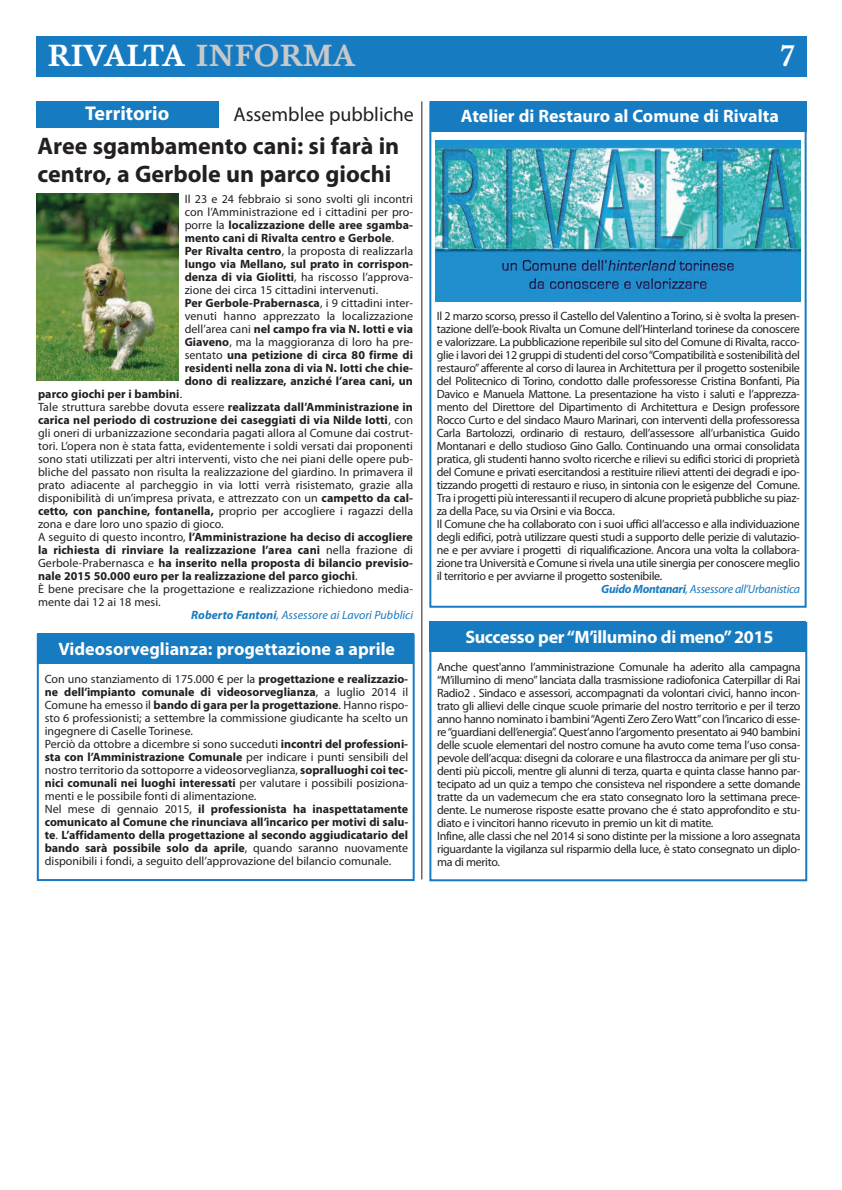
<style>
.page{position:relative;width:842px;height:1190px;background:#fff}
.page>*{position:absolute;margin:0;border:0;box-sizing:border-box;transform-origin:0 0}
.t1{font:500 30px "Baskerville BE";letter-spacing:.01em;color:#fff}
.t2{font:700 24px/28.8px "Myriad Pro";color:#231f20}
.t3{font:20px "Myriad Pro";color:#231f20}
.t4{font:700 20px "Myriad Pro";color:#fff}
.t5{font:700 18px "Myriad Pro";color:#fff}
.t6{font:12px/13px "Myriad Pro";letter-spacing:-.025em;color:#231f20}
.t7{font:700 12px/13px "Myriad Pro";letter-spacing:.005em;color:#231f20}
.t8{font:12px/13px "Myriad Pro";color:#231f20}
.t9{font:12px "Myriad Pro";letter-spacing:.005em;color:#231f20}
.t10{font:italic 12px "Myriad Pro";letter-spacing:-.01em;color:#177bc1}
.s1{color:#c7c8ca}
.s2{font-weight:400}
.s3{font-weight:700}
</style>
<div class="page">
<div style="left:36px;top:36px;width:770px;height:41px;background:#177bc1"></div>
<div style="left:36px;top:102px;width:182px;height:26px;background:#177bc1"></div>
<div style="left:37px;top:634px;width:376px;height:30px;background:#177bc1"></div>
<div style="left:37px;top:634px;width:377px;height:247px;border:2px solid #177bc1"></div>
<div style="left:429px;top:101px;width:377px;height:30px;background:#177bc1"></div>
<div style="left:429px;top:102px;width:377px;height:506px;border:2px solid #177bc1"></div>
<hr style="left:421px;top:101px;width:1px;height:778px;background:#231f20">
<img style="left:37px;top:193px;width:142px;height:188px">
<div style="left:429px;top:622px;width:376px;height:30px;background:#177bc1"></div>
<div style="left:429px;top:622px;width:378px;height:259px;border:2px solid #177bc1"></div>
<img style="left:435px;top:140px;width:365px;height:161px">
<h1 class="t1" style="left:48px;top:45px;width:309px">RIVALTA <span class="s1">INFORMA</span></h1>
<h1 class="t1" style="left:779px;top:45px;width:17px">7</h1>
<h3 class="t4" style="left:85px;top:106px;width:85px">Territorio</h3>
<h3 class="t3" style="left:233px;top:107px;width:182px">Assemblee pubbliche</h3>
<h2 class="t2" style="left:37px;top:133px;width:363px">Aree sgambamento cani: si farà in centro, a Gerbole un parco giochi</h2>
<p class="t7" style="left:185px;top:193px;width:230px"><span class="s2">Il 23 e 24 febbraio si sono svolti gli incontri con l’Ammi nistrazione ed i cittadini per pro&shy;porre la</span> localizzazione delle aree sgamba&shy;mento cani di Rivalta centro e Gerbole<span class="s2">.<br></span>Per Rivalta centro<span class="s2">, la proposta di realizzarla </span>lungo via Mellano, sul prato in corrispon&shy;denza di via Giolitti<span class="s2">, ha riscosso l’approva&shy;zione dei circa 15 cittadini intervenuti.<br></span>Per Gerbole-Prabernasca<span class="s2">, i 9 cittadini inter&shy;venuti hanno apprezzato la localizzazione dell’area cani</span> nel campo fra via N. Iotti e via Giaveno<span class="s2">, ma la maggioranza di loro ha pre&shy;sentato</span> una petizione di circa 80 firme di residenti nella zona di via N. Iotti che chie&shy;dono di realizzare, anziché l’area cani, un</p>
<p class="t7" style="left:38px;top:388px;width:146px">parco giochi per i bambini<span class="s2">.</span></p>
<p class="t9" style="left:38px;top:402px;width:376px">Tale struttura sarebbe dovuta essere <span class="s3">realizzata dall’Amministrazione in</span></p>
<p class="t7" style="left:38px;top:414px;width:376px">carica nel periodo di costruzione dei caseggiati di via Nilde Iotti<span class="s2">, con</span></p>
<p class="t9" style="left:38px;top:428px;width:376px">gli oneri di urbanizzazione secondaria pagati allora al Comune dai costrut-</p>
<p class="t9" style="left:38px;top:441px;width:376px">tori. L’opera non è stata fatta, evidentemente i soldi versati dai proponenti</p>
<p class="t9" style="left:38px;top:454px;width:376px">sono stati utilizzati per altri interventi, visto che nei piani delle opere pub-</p>
<p class="t9" style="left:38px;top:467px;width:376px">bliche del passato non risulta la realizzazione del giardino. In primavera il</p>
<p class="t9" style="left:38px;top:480px;width:376px">prato adiacente al parcheggio in via Iotti verrà risistemato, grazie alla</p>
<p class="t9" style="left:38px;top:493px;width:376px">disponibilità di un’impresa privata, e attrezzato con un <span class="s3">campetto da cal-</span></p>
<p class="t9" style="left:38px;top:506px;width:376px"><span class="s3">cetto, con panchine, fontanella,</span> proprio per accogliere i ragazzi della</p>
<p class="t9" style="left:38px;top:519px;width:187px">zona e dare loro uno spazio di gioco.</p>
<p class="t7" style="left:38px;top:531px;width:376px"><span class="s2">A seguito di questo incontro,</span> l’Amministrazione ha deciso di accogliere</p>
<p class="t7" style="left:38px;top:544px;width:376px">la richiesta di rinviare la realizzazione l’area cani <span class="s2">nella frazione di</span></p>
<p class="t7" style="left:38px;top:557px;width:376px"><span class="s2">Gerbole-Prabernasca e</span> ha inserito nella proposta di bilancio previsio-</p>
<p class="t7" style="left:38px;top:570px;width:321px">nale 2015 50.000 euro per la realizzazione del parco giochi<span class="s2">.</span></p>
<p class="t9" style="left:38px;top:584px;width:376px">È bene precisare che la progettazione e realizzazione richiedono media-</p>
<p class="t9" style="left:38px;top:597px;width:124px">mente dai 12 ai 18 mesi.</p>
<p class="t10" style="left:191px;top:610px;width:223px"><span class="s3">Roberto Fantoni</span>, Assessore ai Lavori Pubblici</p>
<h3 class="t5" style="left:59px;top:642px;width:338px">Videosorveglianza: progettazione a aprile</h3>
<p class="t8" style="left:45px;top:674px;width:365px">Con uno stanziamento di 175.000 € per la <span class="s3">progettazione e realizzazio&shy;ne dell’impianto comunale di videosorveglianza</span>, a luglio 2014 il Comune ha emesso il <span class="s3">bando di gara per la progettazione</span>. Hanno rispo&shy;sto 6 professionisti; a settembre la commissione giudicante ha scelto un ingegnere di Caselle Torinese.<br>Perciò da ottobre a dicembre si sono succeduti <span class="s3">incontri del professioni&shy;sta con l’Amministrazione Comunale</span> per indicare i punti sensibili del nostro territorio da sottoporre a videosorveglianza, <span class="s3">sopralluoghi coi tec&shy;nici comunali nei luoghi interessati</span> per valutare i possibili posiziona&shy;menti e le possibile fonti di alimentazione.<br>Nel mese di gennaio 2015, <span class="s3">il professionista ha inaspettatamente comunicato al Comune che rinunciava all’incarico per motivi di salu&shy;te</span>. <span class="s3">L’affidamento della progettazione al secondo aggiudicatario del bando sarà possibile solo da aprile</span>, quando saranno nuovamente disponibili i fondi, a seguito dell’approvazione del bilancio comunale.</p>
<h3 class="t5" style="left:461px;top:109px;width:319px">Atelier di Restauro al Comune di Rivalta</h3>
<p class="t6" style="left:436px;top:310px;width:364px">Il 2 marzo scorso, presso il Castello del Valentino a Torino, si è svolta la presen-</p>
<p class="t6" style="left:436px;top:323px;width:364px">tazione dell’e-book Rivalta un Comune dell’Hinterland torinese da conoscere</p>
<p class="t6" style="left:436px;top:336px;width:364px">e valorizzare. La pubblicazione reperibile sul sito del Comune di Rivalta, racco-</p>
<p class="t6" style="left:436px;top:349px;width:364px">glie i lavori dei 12 gruppi di studenti del corso “Compatibilità e sostenibilità del</p>
<p class="t6" style="left:436px;top:362px;width:364px">restauro” afferente al corso di laurea in Architettura per il progetto sostenibile</p>
<p class="t6" style="left:436px;top:375px;width:364px">del Politecnico di Torino, condotto dalle professoresse Cristina Bonfanti, Pia</p>
<p class="t6" style="left:436px;top:388px;width:364px">Davico e Manuela Mattone. La presentazione ha visto i saluti e l’apprezza-</p>
<p class="t6" style="left:436px;top:401px;width:364px">mento del Direttore del Dipartimento di Architettura e Design professore</p>
<p class="t6" style="left:436px;top:414px;width:364px">Rocco Curto e del sindaco Mauro Marinari, con interventi della professoressa</p>
<p class="t6" style="left:436px;top:427px;width:364px">Carla Bartolozzi, ordinario di restauro, dell’assessore all’urbanistica Guido</p>
<p class="t6" style="left:436px;top:440px;width:364px">Montanari e dello studioso Gino Gallo. Continuando una ormai consolidata</p>
<p class="t6" style="left:436px;top:453px;width:364px">pratica, gli studenti hanno svolto ricerche e rilievi su edifici storici di proprietà</p>
<p class="t6" style="left:436px;top:466px;width:364px">del Comune e privati esercitandosi a restituire rilievi attenti dei degradi e ipo-</p>
<p class="t6" style="left:436px;top:479px;width:364px">tizzando progetti di restauro e riuso, in sintonia con le esigenze del Comune.</p>
<p class="t6" style="left:436px;top:492px;width:364px">Tra i progetti più interessanti il recupero di alcune proprietà pubbliche su piaz-</p>
<p class="t6" style="left:436px;top:505px;width:179px">za della Pace, su via Orsini e via Bocca.</p>
<p class="t6" style="left:436px;top:518px;width:364px">Il Comune che ha collaborato con i suoi uffici all’accesso e alla individuazione</p>
<p class="t6" style="left:436px;top:531px;width:364px">degli edifici, potrà utilizzare questi studi a supporto delle perizie di valutazio-</p>
<p class="t6" style="left:436px;top:544px;width:364px">ne e per avviare i progetti di riqualificazione. Ancora una volta la collabora-</p>
<p class="t6" style="left:436px;top:557px;width:364px">zione tra Università e Comune si rivela una utile sinergia per conoscere meglio</p>
<p class="t6" style="left:436px;top:570px;width:227px">il territorio e per avviarne il progetto sostenibile.</p>
<p class="t10" style="left:601px;top:584px;width:200px"><span class="s3">Guido Montanari</span>, Assessore all’Urbanistica</p>
<h3 class="t5" style="left:465px;top:630px;width:309px">Successo per “M’illumino di meno” 2015</h3>
<p class="t6" style="left:437px;top:662px;width:365px">Anche quest'anno l’amministrazione Comunale ha aderito alla campagna “M’illumino di meno” lanciata dalla trasmissione radiofonica Caterpillar di Rai Radio2 . Sindaco e assessori, accompagnati da volontari civici, hanno incon&shy;trato gli allievi delle cinque scuole primarie del nostro territorio e per il terzo anno hanno nominato i bambini “Agenti Zero Zero Watt” con l’incarico di esse&shy;re “guardiani dell’energia”. Quest’anno l’argomento presentato ai 940 bambini delle scuole elementari del nostro comune ha avuto come tema l’uso consa&shy;pevole dell’acqua: disegni da colorare e una filastrocca da animare per gli stu&shy;denti più piccoli, mentre gli alunni di terza, quarta e quinta classe hanno par&shy;tecipato ad un quiz a tempo che consisteva nel rispondere a sette domande tratte da un vademecum che era stato consegnato loro la settimana prece&shy;dente. Le numerose risposte esatte provano che é stato approfondito e stu&shy;diato e i vincitori hanno ricevuto in premio un kit di matite.<br>Infine, alle classi che nel 2014 si sono distinte per la missione a loro assegnata riguardante la vigilanza sul risparmio della luce, è stato consegnato un diplo&shy;ma di merito.</p>
</div>
